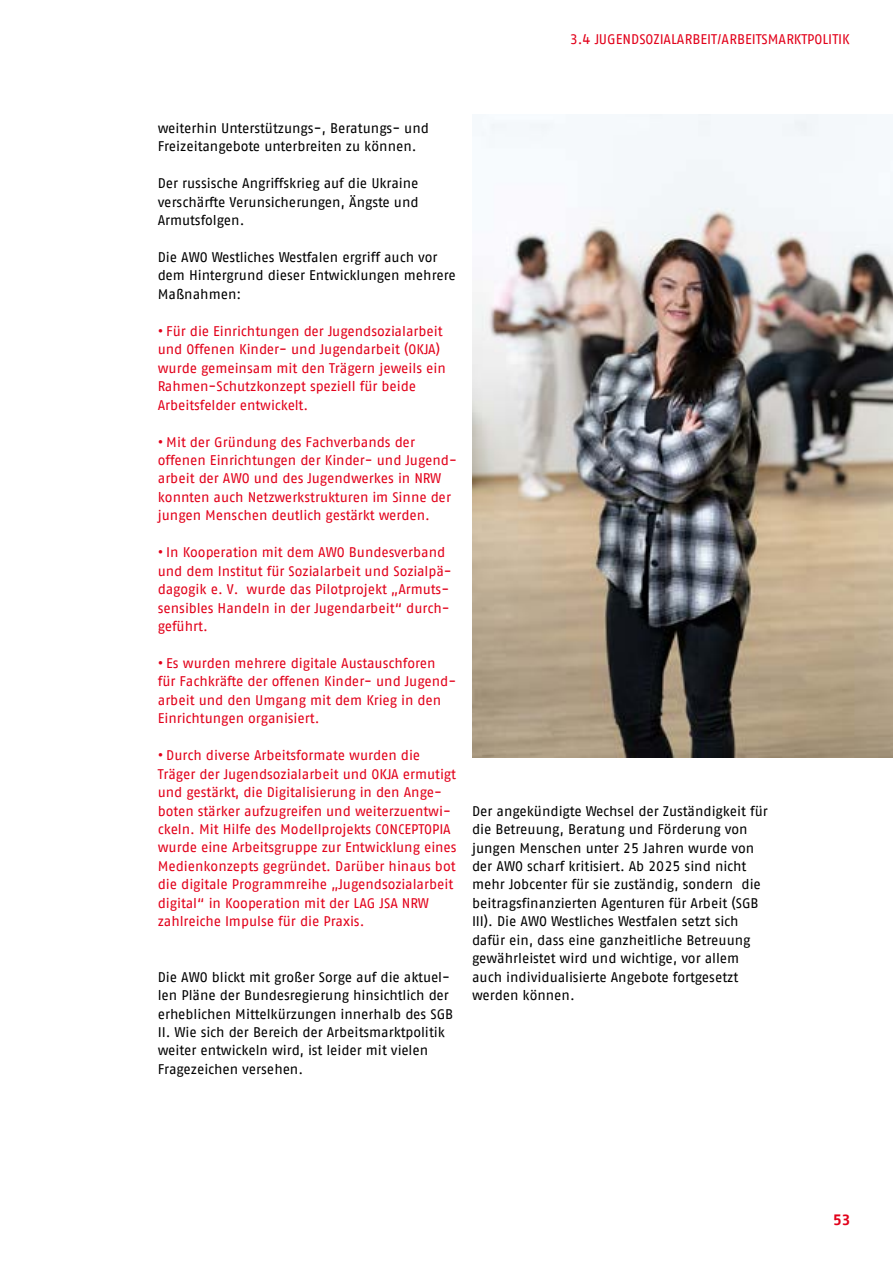
<style>
.page{position:relative;width:893px;height:1263px;background:#fff}
.page>*{position:absolute;margin:0;border:0;box-sizing:border-box;transform-origin:0 0}
.t1{font:700 15px "AWO Fago Office";color:#e2001a}
.t2{font:13.95px/18.5px "AWO Fago Office";color:#e2001a}
.t3{font:13.95px/18.5px "AWO Fago Office";color:#000}
.s1{font-weight:700}
</style>
<div class="page">
<img style="left:472px;top:114px;width:421px;height:643px">
<p class="t2" style="left:570px;top:30px;width:281px">3.4 JUGENDSOZIALARBEIT/ARBEITSMARKTPOLITIK</p>
<p class="t3" style="left:158px;top:119px;width:273px">weiterhin Unterstützungs-, Beratungs- und<br>Freizeitangebote unterbreiten zu können.</p>
<p class="t3" style="left:158px;top:174px;width:262px;text-align:justify">Der russische Angriffskrieg auf die Ukraine verschärfte Verunsicherungen, Ängste und Armutsfolgen.</p>
<p class="t3" style="left:158px;top:248px;width:300px">Die AWO Westliches Westfalen ergriff auch vor dem Hintergrund dieser Entwicklungen mehrere<br>Maßnahmen:</p>
<p class="t2" style="left:158px;top:322px;width:290px"><span class="s1">•</span> Für die Einrichtungen der Jugendsozialarbeit und Offenen Kinder- und Jugendarbeit (OKJA) wurde gemeinsam mit den Trägern jeweils ein Rahmen-Schutzkonzept speziell für beide Arbeitsfelder entwickelt.</p>
<p class="t2" style="left:158px;top:432px;width:301px"><span class="s1">•</span> Mit der Gründung des Fachverbands der offenen Einrichtungen der Kinder- und Jugend&shy;arbeit der AWO und des Jugendwerkes in NRW konnten auch Netzwerkstrukturen im Sinne der jungen Menschen deutlich gestärkt werden.</p>
<p class="t2" style="left:158px;top:543px;width:295px"><span class="s1">•</span> In Kooperation mit dem AWO Bundesverband und dem Institut für Sozialarbeit und Sozialpä&shy;dagogik e. V. wurde das Pilotprojekt „Armuts&shy;sensibles Handeln in der Jugendarbeit“ durch&shy;geführt.</p>
<p class="t2" style="left:158px;top:654px;width:300px"><span class="s1">•</span> Es wurden mehrere digitale Austauschforen für Fachkräfte der offenen Kinder- und Jugend&shy;arbeit und den Umgang mit dem Krieg in den Einrichtungen organisiert.</p>
<p class="t2" style="left:158px;top:746px;width:300px"><span class="s1">•</span> Durch diverse Arbeitsformate wurden die Träger der Jugendsozialarbeit und OKJA ermutigt und gestärkt, die Digitalisierung in den Ange&shy;boten stärker aufzugreifen und weiterzuentwi&shy;ckeln. Mit Hilfe des Modellprojekts CONCEPTOPIA wurde eine Arbeitsgruppe zur Entwicklung eines Medienkonzepts gegründet. Darüber hinaus bot die digitale Programmreihe „Jugendsozialarbeit digital“ in Kooperation mit der LAG JSA NRW zahlreiche Impulse für die Praxis.</p>
<p class="t3" style="left:158px;top:967px;width:297px">Die AWO blickt mit großer Sorge auf die aktuel&shy;len Pläne der Bundesregierung hinsichtlich der erheblichen Mittelkürzungen innerhalb des SGB II. Wie sich der Bereich der Arbeitsmarktpolitik weiter entwickeln wird, ist leider mit vielen Fragezeichen versehen.</p>
<p class="t3" style="left:472px;top:801px;width:297px">Der angekündigte Wechsel der Zuständigkeit für die Betreuung, Beratung und Förderung von jungen Menschen unter 25 Jahren wurde von der AWO scharf kritisiert. Ab 2025 sind nicht mehr Jobcenter für sie zuständig, sondern die beitragsfinanzierten Agenturen für Arbeit (SGB III). Die AWO Westliches Westfalen setzt sich dafür ein, dass eine ganzheitliche Betreuung gewährleistet wird und wichtige, vor allem auch individualisierte Angebote fortgesetzt werden können.</p>
<p class="t1" style="left:833px;top:1211px;width:19px">53</p>
</div>
